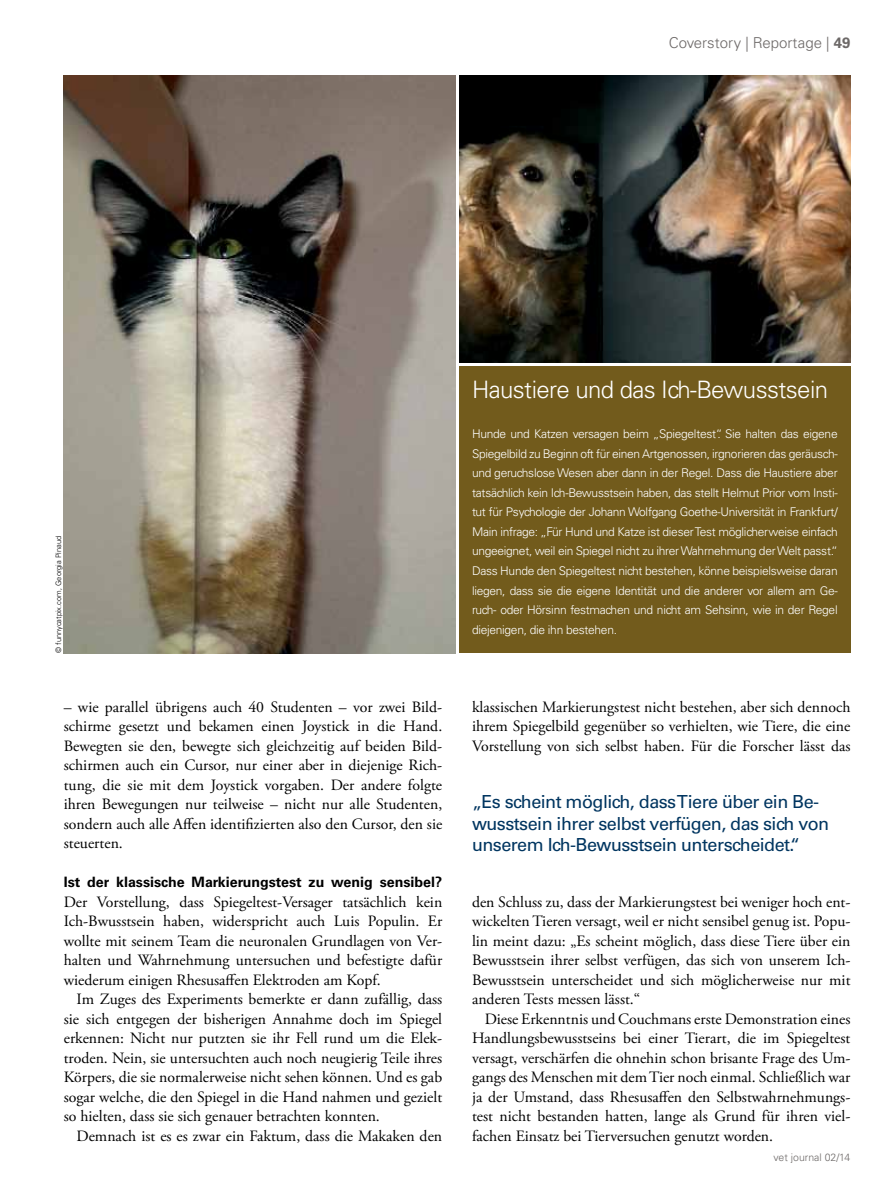
<style>
.page{position:relative;width:893px;height:1191px;background:#fff}
.page>*{position:absolute;margin:0;border:0;box-sizing:border-box;transform-origin:0 0}
.t1{font:300 24px "Univers";letter-spacing:-.025em;color:#fff}
.t2{font:18px/21.6px "Univers";letter-spacing:-.03em;color:#003560}
.t3{font:15.75px/19.5px "Adobe Garamond Pro";color:#000;text-align:justify}
.t4{font:300 15px "Univers";color:#6d6968}
.t5{font:700 14.25px "Univers";color:#000}
.t6{font:300 12px/19.5px "Univers";letter-spacing:-.025em;color:#fff;text-align:justify}
.t7{font:300 10.5px "Univers";color:#6d6968}
.t8{font:300 7.5px "Univers";color:#000}
.s1{font-weight:700}
</style>
<div class="page">
<img style="left:64px;top:76px;width:391px;height:578px">
<div style="left:459px;top:366px;width:391px;height:287px;background:#725b1c"></div>
<img style="left:459px;top:76px;width:391px;height:286px">
<p class="t4" style="left:669px;top:34px;width:183px">Coverstory | Reportage | <span class="s1">49</span></p>
<p class="t8" style="left:54px;top:653px;width:119px;rotate:-90deg">© funnycatpix.com, Georgia Pinaud</p>
<p class="t3" style="left:64px;top:697px;width:380px">– wie parallel übrigens auch 40 Studenten – vor zwei Bild&shy;schirme gesetzt und bekamen einen Joystick in die Hand.<br>Bewegten sie den, bewegte sich gleichzeitig auf beiden Bild&shy;schirmen auch ein Cursor, nur einer aber in diejenige Rich&shy;tung, die sie mit dem Joystick vorgaben. Der andere folgte ihren Bewegungen nur teilweise – nicht nur alle Studenten, sondern auch alle Affen identifizierten also den Cursor, den sie steuerten.</p>
<p class="t5" style="left:64px;top:873px;width:380px">Ist der klassische Markierungstest zu wenig sensibel?</p>
<p class="t3" style="left:64px;top:892px;width:380px">Der Vorstellung, dass Spiegeltest-Versager tatsächlich kein Ich-Bwusstsein haben, widerspricht auch Luis Populin. Er wollte mit seinem Team die neuronalen Grundlagen von Ver&shy;halten und Wahrnehmung untersuchen und befestigte dafür wiederum einigen Rhesusaffen Elektroden am Kopf.</p>
<p class="t3" style="left:64px;top:990px;width:380px;text-indent:13px">Im Zuges des Experiments bemerkte er dann zufällig, dass sie sich entgegen der bisherigen Annahme doch im Spiegel erkennen: Nicht nur putzten sie ihr Fell rund um die Elek&shy;troden. Nein, sie untersuchten auch noch neugierig Teile ihres Körpers, die sie normalerweise nicht sehen können. Und es gab sogar welche, die den Spiegel in die Hand nahmen und gezielt so hielten, dass sie sich genauer betrachten konnten.</p>
<p class="t3" style="left:77px;top:1126px;width:367px">Demnach ist es es zwar ein Faktum, dass die Makaken den</p>
<h1 class="t1" style="left:472px;top:375px;width:358px">Haustiere und das Ich-Bewusstsein</h1>
<p class="t6" style="left:472px;top:424px;width:367px">Hunde und Katzen versagen beim „Spiegeltest“. Sie halten das eigene Spiegelbild zu Beginn oft für einen Artgenossen, irgnorieren das geräusch&shy;und geruchslose Wesen aber dann in der Regel. Dass die Haustiere aber tatsächlich kein Ich-Bewusstsein haben, das stellt Helmut Prior vom Insti&shy;tut für Psychologie der Johann Wolfgang Goethe-Universität in Frankfurt/ Main infrage: „Für Hund und Katze ist dieser Test möglicherweise einfach ungeeignet, weil ein Spiegel nicht zu ihrer Wahrnehmung der Welt passt.“ Dass Hunde den Spiegeltest nicht bestehen, könne beispielsweise daran liegen, dass sie die eigene Identität und die anderer vor allem am Ge&shy;ruch- oder Hörsinn festmachen und nicht am Sehsinn, wie in der Regel diejenigen, die ihn bestehen.</p>
<p class="t3" style="left:472px;top:697px;width:380px">klassischen Markierungstest nicht bestehen, aber sich dennoch ihrem Spiegelbild gegenüber so verhielten, wie Tiere, die eine Vorstellung von sich selbst haben. Für die Forscher lässt das</p>
<p class="t2" style="left:472px;top:791px;width:359px">„Es scheint möglich, dass Tiere über ein Be&shy;wusstsein ihrer selbst verfügen, das sich von unserem Ich-Bewusstsein unterscheidet.“</p>
<p class="t3" style="left:472px;top:892px;width:380px">den Schluss zu, dass der Markierungstest bei weniger hoch ent&shy;wickelten Tieren versagt, weil er nicht sensibel genug ist. Popu&shy;lin meint dazu: „Es scheint möglich, dass diese Tiere über ein Bewusstsein ihrer selbst verfügen, das sich von unserem Ich-Bewusstsein unterscheidet und sich möglicherweise nur mit anderen Tests messen lässt.“</p>
<p class="t3" style="left:472px;top:1009px;width:380px;text-indent:13px">Diese Erkenntnis und Couchmans erste Demonstration eines Handlungsbewusstseins bei einer Tierart, die im Spiegeltest versagt, verschärfen die ohnehin schon brisante Frage des Um&shy;gangs des Menschen mit dem Tier noch einmal. Schließlich war ja der Umstand, dass Rhesusaffen den Selbstwahrnehmungs&shy;test nicht bestanden hatten, lange als Grund für ihren viel&shy;fachen Einsatz bei Tierversuchen genutzt worden.</p>
<p class="t7" style="left:774px;top:1151px;width:78px">vet journal 02/14</p>
</div>
